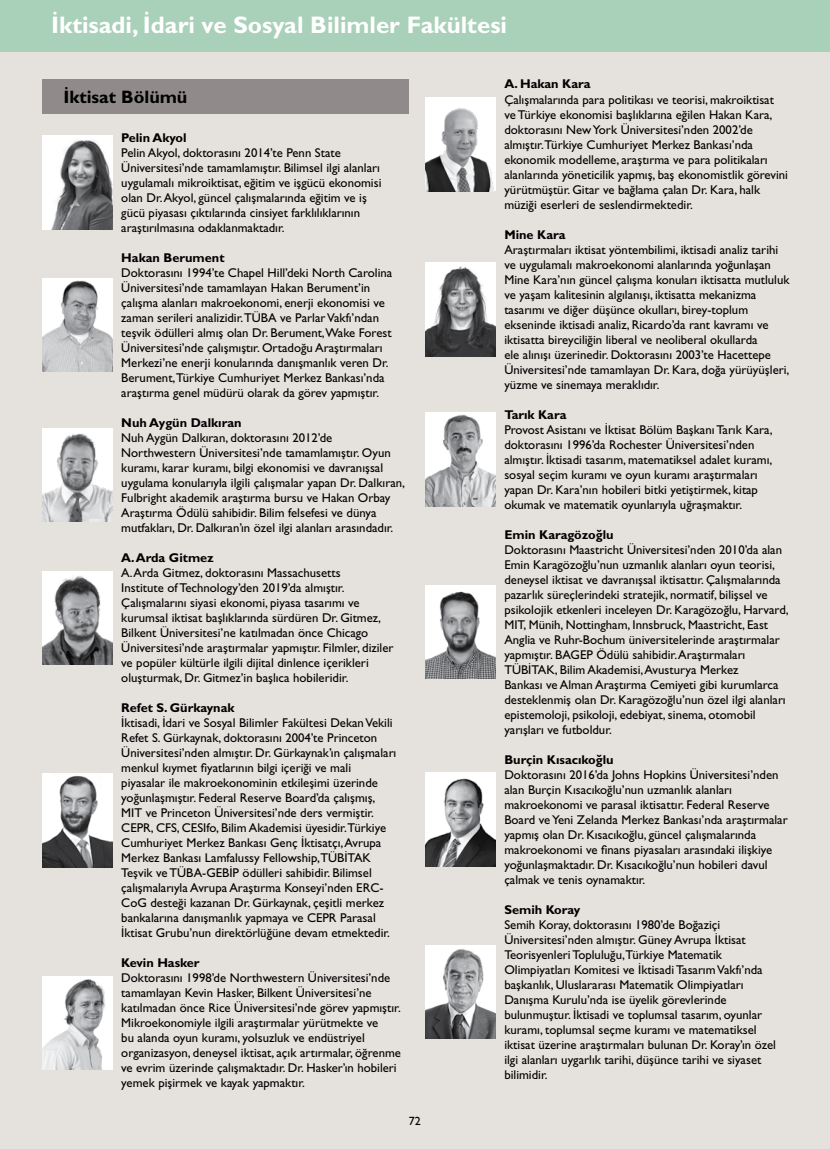
<style>
.page{position:relative;width:830px;height:1149px;background:#fff}
.page>*{position:absolute;margin:0;border:0;box-sizing:border-box;transform-origin:0 0}
.t1{font:700 24px "Gill Sans Std";color:#fff}
.t2{font:700 18px "Gill Sans Std";color:#000}
.t3{font:12.75px/15px "Gill Sans Std";color:#000}
.t4{font:700 12.75px "Gill Sans Std";color:#000}
.t5{font:12px "Gill Sans Std";color:#000}
</style>
<div class="page">
<div style="left:0;top:0;width:829px;height:1148px;background:#e5e2dd"></div>
<div style="left:0;top:0;width:829px;height:51px;background:#a9d0b9"></div>
<div style="left:42px;top:80px;width:366px;height:34px;background:#918a8b"></div>
<img style="left:42px;top:135px;width:70px;height:94px">
<img style="left:42px;top:278px;width:70px;height:93px">
<img style="left:42px;top:428px;width:70px;height:93px">
<img style="left:42px;top:571px;width:70px;height:93px">
<img style="left:42px;top:773px;width:70px;height:93px">
<img style="left:42px;top:976px;width:70px;height:93px">
<img style="left:425px;top:97px;width:70px;height:94px">
<img style="left:425px;top:262px;width:70px;height:94px">
<img style="left:425px;top:412px;width:70px;height:94px">
<div style="left:425px;top:585px;width:70px;height:93px;background:#fff"></div>
<img style="left:425px;top:591px;width:70px;height:87px">
<img style="left:425px;top:772px;width:70px;height:94px">
<img style="left:425px;top:945px;width:70px;height:93px">
<h1 class="t1" style="left:51px;top:10px;width:457px">İktisadi, İdari ve Sosyal Bilimler Fakültesi</h1>
<h2 class="t2" style="left:63px;top:85px;width:125px">İktisat Bölümü</h2>
<p class="t4" style="left:121px;top:129px;width:67px">Pelin Akyol</p>
<p class="t3" style="left:121px;top:145px;width:261px">Pelin Akyol, doktorasını 2014’te Penn State Üniversitesi’nde tamamlamıştır. Bilimsel ilgi alanları uygulamalı mikroiktisat, eğitim ve işgücü ekonomisi olan Dr. Akyol, güncel çalışmalarında eğitim ve iş gücü piyasası çıktılarında cinsiyet farklılıklarının araştırılmasına odaklanmaktadır.</p>
<p class="t4" style="left:121px;top:249px;width:105px">Hakan Berument</p>
<p class="t3" style="left:121px;top:265px;width:272px">Doktorasını 1994’te Chapel Hill’deki North Carolina Üniversitesi’nde tamamlayan Hakan Berument’in çalışma alanları makroekonomi, enerji ekonomisi ve zaman serileri analizidir.TÜBA ve Parlar Vakfı’ndan teşvik ödülleri almış olan Dr. Berument,Wake Forest Üniversitesi’nde çalışmıştır. Ortadoğu Araştırmaları Merkezi’ne enerji konularında danışmanlık veren Dr.<br>Berument,Türkiye Cumhuriyet Merkez Bankası’nda araştırma genel müdürü olarak da görev yapmıştır.</p>
<p class="t4" style="left:121px;top:414px;width:122px">Nuh Aygün Dalkıran</p>
<p class="t3" style="left:121px;top:430px;width:285px">Nuh Aygün Dalkıran, doktorasını 2012’de Northwestern Üniversitesi’nde tamamlamıştır. Oyun kuramı, karar kuramı, bilgi ekonomisi ve davranışsal uygulama konularıyla ilgili çalışmalar yapan Dr. Dalkıran, Fulbright akademik araştırma bursu ve Hakan Orbay Araştırma Ödülü sahibidir. Bilim felsefesi ve dünya mutfakları, Dr. Dalkıran’ın özel ilgi alanları arasındadır.</p>
<p class="t4" style="left:121px;top:549px;width:94px">A. Arda Gitmez</p>
<p class="t3" style="left:121px;top:565px;width:273px">A. Arda Gitmez, doktorasını Massachusetts<br>Institute of Technology’den 2019’da almıştır.<br>Çalışmalarını siyasi ekonomi, piyasa tasarımı ve kurumsal iktisat başlıklarında sürdüren Dr. Gitmez, Bilkent Üniversitesi’ne katılmadan önce Chicago Üniversitesi’nde araştırmalar yapmıştır. Filmler, diziler ve popüler kültürle ilgili dijital dinlence içerikleri oluşturmak, Dr. Gitmez’in başlıca hobileridir.</p>
<p class="t4" style="left:121px;top:699px;width:115px">Refet S. Gürkaynak</p>
<p class="t3" style="left:121px;top:715px;width:276px">İktisadi, İdari ve Sosyal Bilimler Fakültesi Dekan Vekili Refet S. Gürkaynak, doktorasını 2004’te Princeton Üniversitesi’nden almıştır. Dr. Gürkaynak’ın çalışmaları menkul kıymet fiyatlarının bilgi içeriği ve mali piyasalar ile makroekonominin etkileşimi üzerinde yoğunlaşmıştır. Federal Reserve Board’da çalışmış, MIT ve Princeton Üniversitesi’nde ders vermiştir.<br>CEPR, CFS, CESIfo, Bilim Akademisi üyesidir.Türkiye Cumhuriyet Merkez Bankası Genç İktisatçı, Avrupa Merkez Bankası Lamfalussy Fellowship,TÜBİTAK Teşvik ve TÜBA-GEBİP ödülleri sahibidir. Bilimsel çalışmalarıyla Avrupa Araştırma Konseyi’nden ERC-CoG desteği kazanan Dr. Gürkaynak, çeşitli merkez bankalarına danışmanlık yapmaya ve CEPR Parasal İktisat Grubu’nun direktörlüğüne devam etmektedir.</p>
<p class="t4" style="left:121px;top:954px;width:80px">Kevin Hasker</p>
<p class="t3" style="left:121px;top:970px;width:281px">Doktorasını 1998’de Northwestern Üniversitesi’nde tamamlayan Kevin Hasker, Bilkent Üniversitesi’ne katılmadan önce Rice Üniversitesi’nde görev yapmıştır.<br>Mikroekonomiyle ilgili araştırmalar yürütmekte ve<br>bu alanda oyun kuramı, yolsuzluk ve endüstriyel organizasyon, deneysel iktisat, açık artırmalar, öğrenme ve evrim üzerinde çalışmaktadır. Dr. Hasker’ın hobileri yemek pişirmek ve kayak yapmaktır.</p>
<p class="t5" style="left:409px;top:1113px;width:13px">72</p>
<p class="t4" style="left:504px;top:76px;width:88px">A. Hakan Kara</p>
<p class="t3" style="left:504px;top:92px;width:285px">Çalışmalarında para politikası ve teorisi, makroiktisat ve Türkiye ekonomisi başlıklarına eğilen Hakan Kara, doktorasını New York Üniversitesi’nden 2002’de almıştır.Türkiye Cumhuriyet Merkez Bankası’nda ekonomik modelleme, araştırma ve para politikaları alanlarında yöneticilik yapmış, baş ekonomistlik görevini yürütmüştür. Gitar ve bağlama çalan Dr. Kara, halk müziği eserleri de seslendirmektedir.</p>
<p class="t4" style="left:504px;top:226px;width:63px">Mine Kara</p>
<p class="t3" style="left:504px;top:242px;width:286px">Araştırmaları iktisat yöntembilimi, iktisadi analiz tarihi ve uygulamalı makroekonomi alanlarında yoğunlaşan Mine Kara’nın güncel çalışma konuları iktisatta mutluluk ve yaşam kalitesinin algılanışı, iktisatta mekanizma tasarımı ve diğer düşünce okulları, birey-toplum ekseninde iktisadi analiz, Ricardo’da rant kavramı ve iktisatta bireyciliğin liberal ve neoliberal okullarda<br>ele alınışı üzerinedir. Doktorasını 2003’te Hacettepe Üniversitesi’nde tamamlayan Dr. Kara, doğa yürüyüşleri, yüzme ve sinemaya meraklıdır.</p>
<p class="t4" style="left:504px;top:406px;width:64px">Tarık Kara</p>
<p class="t3" style="left:504px;top:422px;width:269px">Provost Asistanı ve İktisat Bölüm Başkanı Tarık Kara, doktorasını 1996’da Rochester Üniversitesi’nden almıştır. İktisadi tasarım, matematiksel adalet kuramı, sosyal seçim kuramı ve oyun kuramı araştırmaları yapan Dr. Kara’nın hobileri bitki yetiştirmek, kitap okumak ve matematik oyunlarıyla uğraşmaktır.</p>
<p class="t4" style="left:504px;top:526px;width:111px">Emin Karagözoğlu</p>
<p class="t3" style="left:504px;top:542px;width:286px">Doktorasını Maastricht Üniversitesi’nden 2010’da alan Emin Karagözoğlu’nun uzmanlık alanları oyun teorisi, deneysel iktisat ve davranışsal iktisattır. Çalışmalarında pazarlık süreçlerindeki stratejik, normatif, bilişsel ve psikolojik etkenleri inceleyen Dr. Karagözoğlu, Harvard, MIT, Münih, Nottingham, Innsbruck, Maastricht, East Anglia ve Ruhr-Bochum üniversitelerinde araştırmalar yapmıştır. BAGEP Ödülü sahibidir. Araştırmaları TÜBİTAK, Bilim Akademisi, Avusturya Merkez<br>Bankası ve Alman Araştırma Cemiyeti gibi kurumlarca desteklenmiş olan Dr. Karagözoğlu’nun özel ilgi alanları epistemoloji, psikoloji, edebiyat, sinema, otomobil yarışları ve futboldur.</p>
<p class="t4" style="left:504px;top:751px;width:111px">Burçin Kısacıkoğlu</p>
<p class="t3" style="left:504px;top:767px;width:285px">Doktorasını 2016’da Johns Hopkins Üniversitesi’nden alan Burçin Kısacıkoğlu’nun uzmanlık alanları makroekonomi ve parasal iktisattır. Federal Reserve Board ve Yeni Zelanda Merkez Bankası’nda araştırmalar yapmış olan Dr. Kısacıkoğlu, güncel çalışmalarında makroekonomi ve finans piyasaları arasındaki ilişkiye yoğunlaşmaktadır. Dr. Kısacıkoğlu’nun hobileri davul çalmak ve tenis oynamaktır.</p>
<p class="t4" style="left:504px;top:901px;width:77px">Semih Koray</p>
<p class="t3" style="left:504px;top:916px;width:273px">Semih Koray, doktorasını 1980’de Boğaziçi Üniversitesi’nden almıştır. Güney Avrupa İktisat Teorisyenleri Topluluğu,Türkiye Matematik Olimpiyatları Komitesi ve İktisadi Tasarım Vakfı’nda başkanlık, Uluslararası Matematik Olimpiyatları Danışma Kurulu’nda ise üyelik görevlerinde bulunmuştur. İktisadi ve toplumsal tasarım, oyunlar kuramı, toplumsal seçme kuramı ve matematiksel iktisat üzerine araştırmaları bulunan Dr. Koray’ın özel ilgi alanları uygarlık tarihi, düşünce tarihi ve siyaset bilimidir.</p>
</div>
